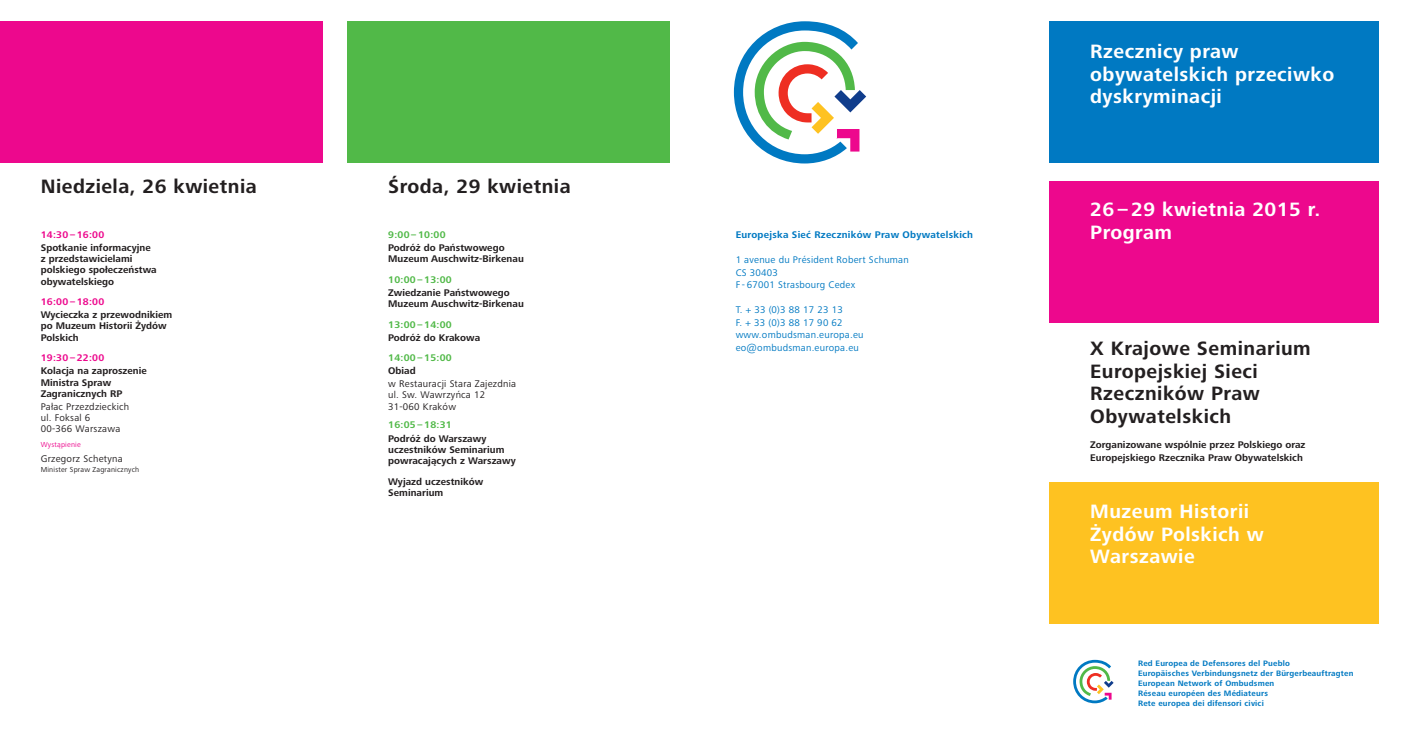
<style>
.page{position:relative;width:1404px;height:745px;background:#fff}
.page>*{position:absolute;margin:0;border:0;box-sizing:border-box;transform-origin:0 0}
.t1{font:700 20px/22.5px "Frutiger Next LTW1 G";letter-spacing:.025em;color:#fff}
.Date{font:700 20px/22.5px "Frutiger Next LTW1 G";letter-spacing:.025em;color:#231f20}
.texte_bold_noir{font:700 10px/11.2px "Frutiger Next LTW1 G";letter-spacing:.005em;color:#231f20}
.t2{font:10px/12.5px "Frutiger Next LTW1 G";letter-spacing:.025em;color:#0079c2}
.texte_regular_noir{font:10px/11.2px "Frutiger Next LTW1 G";letter-spacing:.025em;color:#231f20}
.t3{font:700 10px "Frutiger Next LTW1 G";letter-spacing:.025em;color:#51b948}
.t4{font:700 10px "Frutiger Next LTW1 G";letter-spacing:.025em;color:#0079c2}
.t5{font:700 10px "Frutiger Next LTW1 G";letter-spacing:.025em;color:#ed088d}
.t6{font:700 8.12px "Frutiger Next LTW1 G";letter-spacing:.025em;color:#0079c2}
.texte_c_6_noir{font:7.5px "Frutiger Next LTW1 G";letter-spacing:.025em;color:#231f20}
.texte_c_6_rose{font:7.5px "Frutiger Next LTW1 G";letter-spacing:.025em;color:#ed088d}
</style>
<div class="page">
<div style="left:1049px;top:181px;width:329px;height:141px;background:#ed088d"></div>
<svg style="left:1073px;top:659px;width:40px;height:43px"></svg>
<div style="left:347px;top:21px;width:323px;height:142px;background:#51b948"></div>
<div style="left:0;top:21px;width:322px;height:142px;background:#ed088d"></div>
<svg style="left:733px;top:21px;width:133px;height:142px"></svg>
<div style="left:1049px;top:21px;width:329px;height:142px;background:#0079c2"></div>
<div style="left:1049px;top:482px;width:329px;height:142px;background:#fec221"></div>
<p class="Date" style="left:41px;top:176px;width:217px">Niedziela, 26 kwietnia</p>
<p class="t5" style="left:41px;top:228px;width:65px">14:30 – 16:00</p>
<p class="texte_bold_noir" style="left:41px;top:242px;width:117px">Spotkanie informacyjne z przedstawicielami polskiego społeczeństwa obywatelskiego</p>
<p class="t5" style="left:41px;top:296px;width:65px">16:00 – 18:00</p>
<p class="texte_bold_noir" style="left:41px;top:309px;width:133px">Wycieczka z przewodnikiem po Muzeum Historii Żydów<br>Polskich</p>
<p class="t5" style="left:41px;top:352px;width:65px">19:30 – 22:00</p>
<p class="texte_bold_noir" style="left:41px;top:365px;width:107px">Kolacja na zaproszenie<br>Ministra Spraw<br>Zagranicznych RP</p>
<p class="texte_regular_noir" style="left:41px;top:401px;width:90px">Pałac Przezdzieckich ul. Foksal 6<br>00-366 Warszawa</p>
<p class="texte_c_6_rose" style="left:41px;top:440px;width:41px">Wystąpienie</p>
<p class="texte_regular_noir" style="left:41px;top:453px;width:83px">Grzegorz Schetyna</p>
<p class="texte_c_6_noir" style="left:41px;top:465px;width:100px">Minister Spraw Zagranicznych</p>
<p class="Date" style="left:388px;top:176px;width:184px">Środa, 29 kwietnia</p>
<p class="t3" style="left:388px;top:228px;width:59px">9:00 – 10:00</p>
<p class="texte_bold_noir" style="left:388px;top:242px;width:137px">Podróż do Państwowego<br>Muzeum Auschwitz-Birkenau</p>
<p class="t3" style="left:388px;top:273px;width:65px">10:00 – 13:00</p>
<p class="texte_bold_noir" style="left:388px;top:287px;width:137px">Zwiedzanie Państwowego<br>Muzeum Auschwitz-Birkenau</p>
<p class="t3" style="left:388px;top:318px;width:65px">13:00 – 14:00</p>
<p class="texte_bold_noir" style="left:388px;top:331px;width:94px">Podróż do Krakowa</p>
<p class="t3" style="left:388px;top:352px;width:65px">14:00 – 15:00</p>
<p class="texte_bold_noir" style="left:388px;top:365px;width:29px">Obiad</p>
<p class="texte_regular_noir" style="left:388px;top:378px;width:129px">w Restauracji Stara Zajezdnia ul. Sw. Wawrzyńca 12<br>31-060 Kraków</p>
<p class="t3" style="left:388px;top:419px;width:65px">16:05 – 18:31</p>
<p class="texte_bold_noir" style="left:388px;top:432px;width:129px">Podróż do Warszawy uczestników Seminarium powracających z Warszawy</p>
<p class="texte_bold_noir" style="left:388px;top:476px;width:97px">Wyjazd uczestników<br>Seminarium</p>
<p class="t1" style="left:1090px;top:41px;width:245px">Rzecznicy praw obywatelskich przeciwko dyskryminacji</p>
<p class="t1" style="left:1090px;top:199px;width:231px">26 – 29 kwietnia 2015 r.</p>
<p class="t4" style="left:735px;top:228px;width:239px">Europejska Sieć Rzeczników Praw Obywatelskich</p>
<p class="t1" style="left:1090px;top:221px;width:83px">Program</p>
<p class="t2" style="left:735px;top:254px;width:175px">1 avenue du Président Robert Schuman<br>CS 30403</p>
<p class="t2" style="left:735px;top:279px;width:121px">F - 67001 Strasbourg Cedex</p>
<p class="t2" style="left:735px;top:304px;width:109px">T. + 33 (0)3 88 17 23 13</p>
<p class="t2" style="left:735px;top:316px;width:108px">F. + 33 (0)3 88 17 90 62</p>
<p class="t2" style="left:735px;top:329px;width:129px">www.ombudsman.europa.eu</p>
<p class="t2" style="left:735px;top:341px;width:125px">eo@ombudsman.europa.eu</p>
<p class="Date" style="left:1090px;top:337px;width:222px">X Krajowe Seminarium<br>Europejskiej Sieci<br>Rzeczników Praw<br>Obywatelskich</p>
<p class="texte_bold_noir" style="left:1090px;top:439px;width:217px;line-height:12.5px">Zorganizowane wspólnie przez Polskiego oraz<br>Europejskiego Rzecznika Praw Obywatelskich</p>
<p class="t1" style="left:1090px;top:500px;width:175px">Muzeum Historii<br>Żydów Polskich w<br>Warszawie</p>
<p class="t6" style="left:1137px;top:658px;width:153px">Red Europea de Defensores del Pueblo</p>
<p class="t6" style="left:1137px;top:668px;width:217px">Europäisches Verbindungsnetz der Bürgerbeauftragten</p>
<p class="t6" style="left:1137px;top:678px;width:138px">European Network of Ombudsmen</p>
<p class="t6" style="left:1137px;top:688px;width:131px">Réseau européen des Médiateurs</p>
<p class="t6" style="left:1137px;top:698px;width:127px">Rete europea dei difensori civici</p>
</div>
